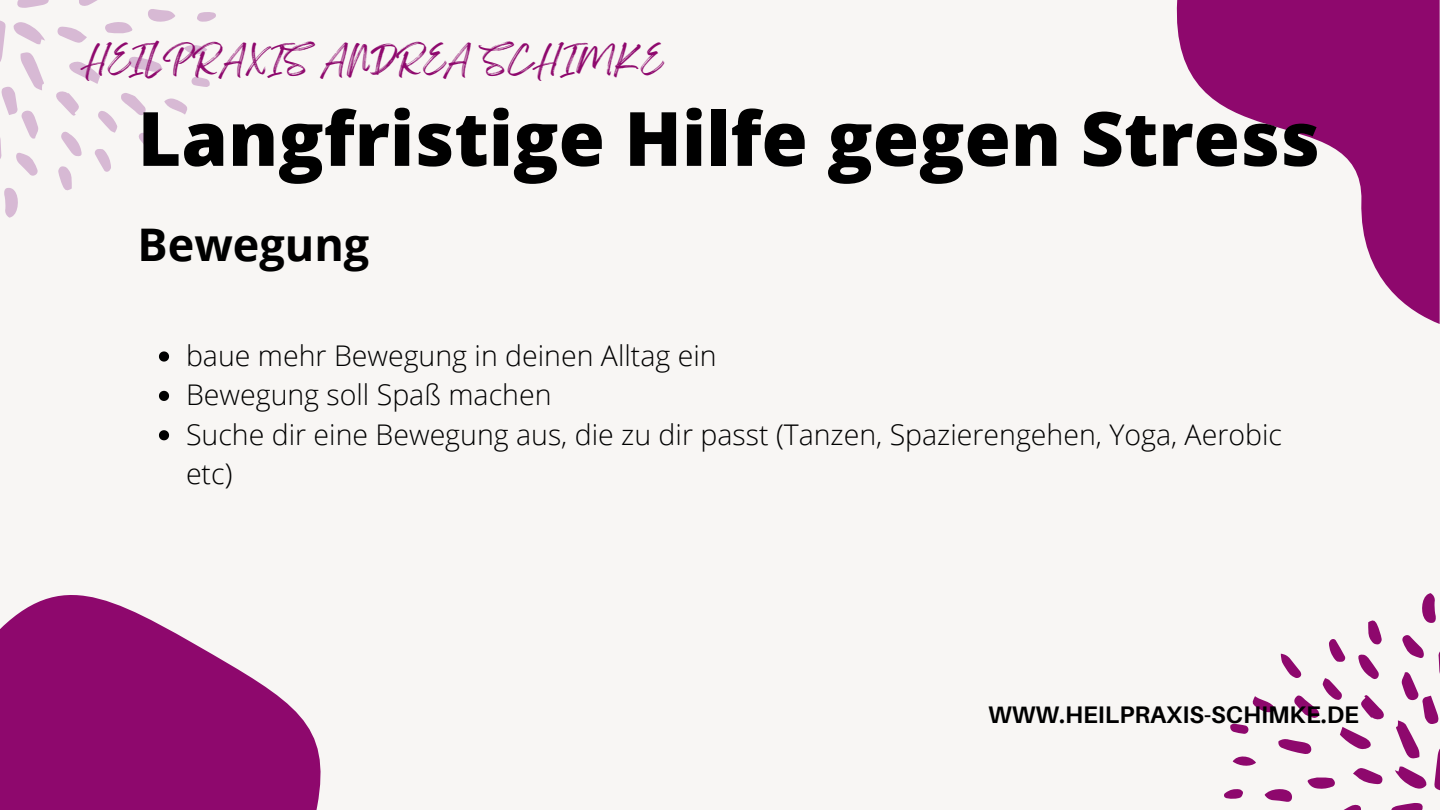
<style>
.page{position:relative;width:1440px;height:810px;background:#f8f6f4}
.page>*{position:absolute;margin:0;border:0;box-sizing:border-box;transform-origin:0 0}
.t1{font:800 75px "Open Sans";color:#000}
.t2{font:700 45px "Open Sans";color:#000}
.t3{font:31.5px "Feeling Passionate";color:#8e086d}
.t4{font:300 28.5px/39.3px "Open Sans";color:#000}
.t5{font:700 24px "Aileron";color:#000}
</style>
<div class="page">
<svg style="left:0;top:595px;width:321px;height:215px;fill:#8e086d"></svg>
<svg style="left:1176px;top:0;width:264px;height:324px;fill:#8e086d"></svg>
<svg style="left:69px;top:61px;width:31px;height:23px"></svg>
<svg style="left:129px;top:56px;width:33px;height:16px"></svg>
<svg style="left:4px;top:188px;width:14px;height:30px"></svg>
<svg style="left:56px;top:91px;width:23px;height:25px"></svg>
<svg style="left:58px;top:27px;width:29px;height:16px"></svg>
<svg style="left:17px;top:0;width:32px;height:8px"></svg>
<svg style="left:79px;top:0;width:18px;height:6px"></svg>
<svg style="left:0;top:20px;width:45px;height:156px"></svg>
<svg style="left:61px;top:131px;width:21px;height:25px"></svg>
<svg style="left:148px;top:9px;width:27px;height:13px"></svg>
<svg style="left:105px;top:22px;width:27px;height:12px"></svg>
<svg style="left:58px;top:166px;width:14px;height:25px"></svg>
<svg style="left:95px;top:93px;width:92px;height:79px"></svg>
<svg style="left:184px;top:45px;width:23px;height:10px"></svg>
<svg style="left:197px;top:12px;width:19px;height:10px"></svg>
<svg style="left:192px;top:77px;width:18px;height:10px"></svg>
<svg style="left:1340px;top:727px;width:31px;height:23px"></svg>
<svg style="left:1278px;top:739px;width:33px;height:15px"></svg>
<svg style="left:1422px;top:593px;width:14px;height:30px"></svg>
<svg style="left:1361px;top:695px;width:23px;height:25px"></svg>
<svg style="left:1353px;top:768px;width:29px;height:16px"></svg>
<svg style="left:1391px;top:803px;width:32px;height:7px"></svg>
<svg style="left:1343px;top:804px;width:18px;height:6px"></svg>
<svg style="left:1395px;top:635px;width:45px;height:156px"></svg>
<svg style="left:1358px;top:654px;width:21px;height:25px"></svg>
<svg style="left:1265px;top:789px;width:27px;height:13px"></svg>
<svg style="left:1308px;top:777px;width:27px;height:12px"></svg>
<svg style="left:1368px;top:620px;width:14px;height:24px"></svg>
<svg style="left:1252px;top:639px;width:93px;height:79px"></svg>
<svg style="left:1233px;top:756px;width:23px;height:10px"></svg>
<svg style="left:1224px;top:789px;width:19px;height:10px"></svg>
<svg style="left:1230px;top:724px;width:18px;height:10px"></svg>
<svg style="left:159px;top:351px;width:10px;height:11px"></svg>
<svg style="left:159px;top:391px;width:10px;height:10px"></svg>
<svg style="left:159px;top:430px;width:10px;height:10px"></svg>
<p class="t3" style="left:81px;top:35px;width:583px">HEILPRAXIS ANDREA SCHIMKE</p>
<h1 class="t1" style="left:138px;top:86px;width:1184px">Langfristige Hilfe gegen Stress</h1>
<h2 class="t2" style="left:138px;top:213px;width:233px">Bewegung</h2>
<p class="t4" style="left:186px;top:335px;width:1098px">baue mehr Bewegung in deinen Alltag ein<br>Bewegung soll Spaß machen<br>Suche dir eine Bewegung aus, die zu dir passt (Tanzen, Spazierengehen, Yoga, Aerobic etc)</p>
<p class="t5" style="left:988px;top:699px;width:372px">WWW.HEILPRAXIS-SCHIMKE.DE</p>
</div>
